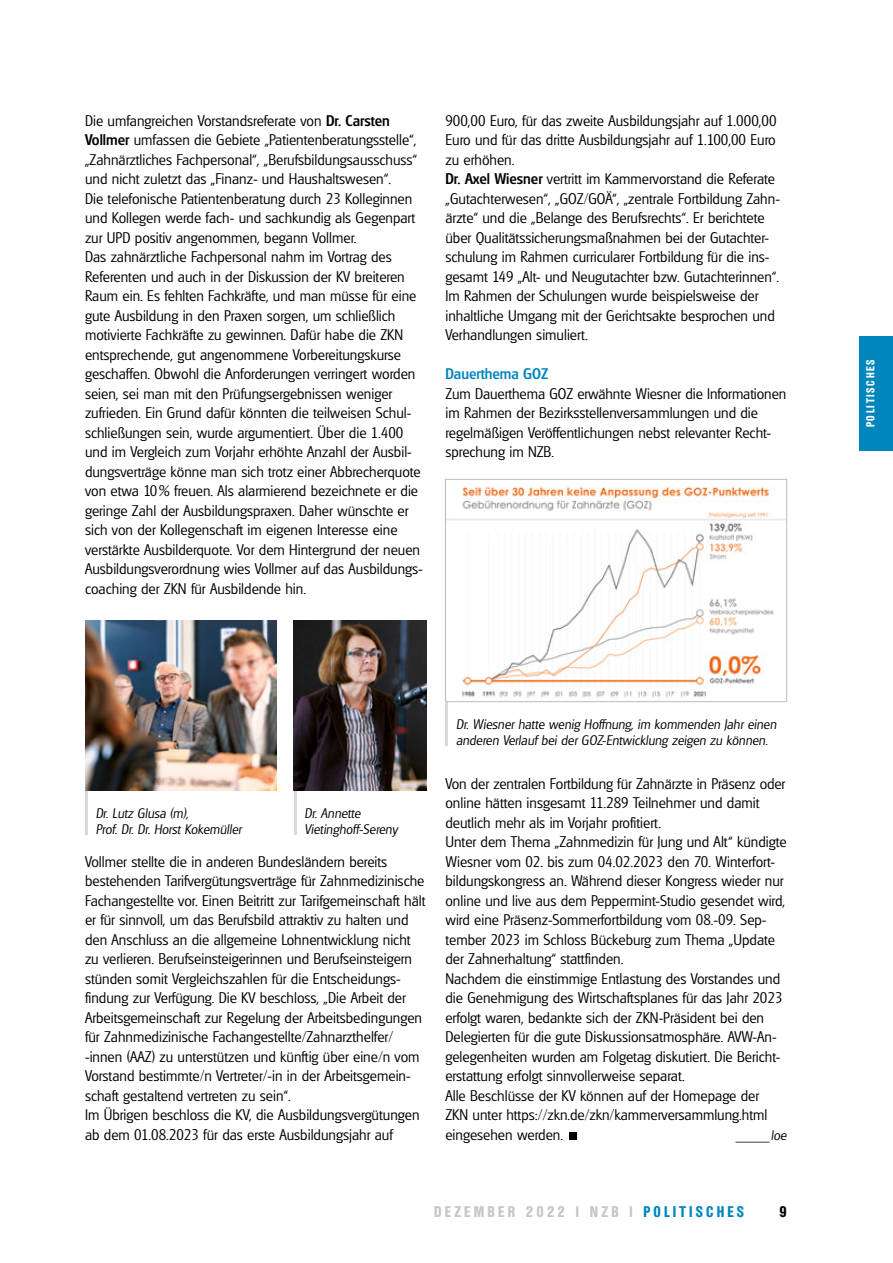
<style>
.page{position:relative;width:893px;height:1263px;background:#fff}
.page>*{position:absolute;margin:0;border:0;box-sizing:border-box;transform-origin:0 0}
.t1{font:700 57px "Arial";color:#000}
.t2{font:300 15px/19.5px "Glasgow";color:#000}
.t3{font:700 condensed 15px "Olympia";letter-spacing:.215em;color:#c5c7c7}
.t4{font:500 15px "Glasgow";color:#0086bc}
.t5{font:700 condensed 15px "Olympia";color:#000}
.t6{font:italic 300 13.5px/16.2px "Glasgow";color:#000}
.t7{font:italic 300 13.5px "Glasgow";color:#000;scale:2.7 1}
.t8{font:700 condensed 11.25px "Olympia";letter-spacing:.15em;color:#fff}
.s1{font-weight:500}
.s2{color:#0086bc}
</style>
<div class="page">
<div style="left:860px;top:336px;width:33px;height:115px;background:#0086bc"></div>
<img style="left:85px;top:621px;width:191px;height:169px">
<hr style="left:85px;top:791px;width:3px;height:43px;background:#d8dada">
<img style="left:294px;top:621px;width:132px;height:170px">
<hr style="left:294px;top:791px;width:3px;height:43px;background:#d8dada">
<img style="left:447px;top:486px;width:338px;height:212px">
<div style="left:445px;top:479px;width:342px;height:223px;border:1px solid #bbbdbd"></div>
<hr style="left:445px;top:702px;width:3px;height:43px;background:#d8dada">
<p class="t2" style="left:85px;top:111px;width:339px">Die umfangreichen Vorstandsreferate von <span class="s1">Dr. Carsten Vollmer</span> umfassen die Gebiete „Patientenberatungsstelle“, „Zahnärztliches Fachpersonal“, „Berufsbildungsausschuss“ und nicht zuletzt das „Finanz- und Haushaltswesen“.<br>Die telefonische Patientenberatung durch 23 Kolleginnen und Kollegen werde fach- und sachkundig als Gegenpart zur UPD positiv angenommen, begann Vollmer.<br>Das zahnärztliche Fachpersonal nahm im Vortrag des Referenten und auch in der Diskussion der KV breiteren Raum ein. Es fehlten Fachkräfte, und man müsse für eine gute Ausbildung in den Praxen sorgen, um schließlich motivierte Fachkräfte zu gewinnen. Dafür habe die ZKN entsprechende, gut angenommene Vorbereitungskurse geschaffen. Obwohl die Anforderungen verringert worden seien, sei man mit den Prüfungsergebnissen weniger zufrieden. Ein Grund dafür könnten die teilweisen Schul&shy;schließungen sein, wurde argumentiert. Über die 1.400 und im Vergleich zum Vorjahr erhöhte Anzahl der Ausbil&shy;dungsverträge könne man sich trotz einer Abbrecherquote von etwa 10 % freuen. Als alarmierend bezeichnete er die geringe Zahl der Ausbildungspraxen. Daher wünschte er sich von der Kollegenschaft im eigenen Interesse eine verstärkte Ausbilderquote. Vor dem Hintergrund der neuen Ausbildungsverordnung wies Vollmer auf das Ausbildungs&shy;coaching der ZKN für Ausbildende hin.</p>
<p class="t2" style="left:445px;top:111px;width:336px">900,00 Euro, für das zweite Ausbildungsjahr auf 1.000,00<br>Euro und für das dritte Ausbildungsjahr auf 1.100,00 Euro zu erhöhen.<br><span class="s1">Dr. Axel Wiesner</span> vertritt im Kammervorstand die Referate „Gutachterwesen“, „GOZ/GOÄ“, „zentrale Fortbildung Zahn&shy;ärzte“ und die „Belange des Berufsrechts“. Er berichtete über Qualitätssicherungsmaßnahmen bei der Gutachter&shy;schulung im Rahmen curricularer Fortbildung für die ins&shy;gesamt 149 „Alt- und Neugutachter bzw. Gutachterinnen“.<br>Im Rahmen der Schulungen wurde beispielsweise der inhaltliche Umgang mit der Gerichtsakte besprochen und Verhandlungen simuliert.</p>
<p class="t4" style="left:445px;top:365px;width:104px">Dauerthema GOZ</p>
<p class="t2" style="left:445px;top:384px;width:342px">Zum Dauerthema GOZ erwähnte Wiesner die Informationen im Rahmen der Bezirksstellenversammlungen und die regelmäßigen Veröffentlichungen nebst relevanter Recht&shy;sprechung im NZB.</p>
<p class="t6" style="left:96px;top:805px;width:148px">Dr. Lutz Glusa (m),<br>Prof. Dr. Dr. Horst Kokemüller</p>
<p class="t6" style="left:304px;top:805px;width:95px">Dr. Annette<br>Vietinghoff-Sereny</p>
<p class="t2" style="left:85px;top:852px;width:342px">Vollmer stellte die in anderen Bundesländern bereits bestehenden Tarifvergütungsverträge für Zahnmedizinische Fachangestellte vor. Einen Beitritt zur Tarifgemeinschaft hält er für sinnvoll, um das Berufsbild attraktiv zu halten und den Anschluss an die allgemeine Lohnentwicklung nicht zu verlieren. Berufseinsteigerinnen und Berufseinsteigern stünden somit Vergleichszahlen für die Entscheidungs&shy;findung zur Verfügung. Die KV beschloss, „Die Arbeit der Arbeitsgemeinschaft zur Regelung der Arbeitsbedingungen für Zahnmedizinische Fachangestellte/Zahnarzthelfer/ -innen (AAZ) zu unterstützen und künftig über eine/n vom Vorstand bestimmte/n Vertreter/-in in der Arbeitsgemein&shy;schaft gestaltend vertreten zu sein“.<br>Im Übrigen beschloss die KV, die Ausbildungsvergütungen ab dem 01.08.2023 für das erste Ausbildungsjahr auf</p>
<p class="t6" style="left:456px;top:716px;width:322px">Dr. Wiesner hatte wenig Hoffnung, im kommenden Jahr einen anderen Verlauf bei der GOZ-Entwicklung zeigen zu können.</p>
<p class="t2" style="left:445px;top:774px;width:343px">Von der zentralen Fortbildung für Zahnärzte in Präsenz oder online hätten insgesamt 11.289 Teilnehmer und damit deutlich mehr als im Vorjahr profitiert.<br>Unter dem Thema „Zahnmedizin für Jung und Alt“ kündigte Wiesner vom 02. bis zum 04.02.2023 den 70. Winterfort&shy;bildungskongress an. Während dieser Kongress wieder nur online und live aus dem Peppermint-Studio gesendet wird, wird eine Präsenz-Sommerfortbildung vom 08.-09. Sep&shy;tember 2023 im Schloss Bückeburg zum Thema „Update der Zahnerhaltung“ stattfinden.<br>Nachdem die einstimmige Entlastung des Vorstandes und die Genehmigung des Wirtschaftsplanes für das Jahr 2023 erfolgt waren, bedankte sich der ZKN-Präsident bei den Delegierten für die gute Diskussionsatmosphäre. AVW-An&shy;gelegenheiten wurden am Folgetag diskutiert. Die Bericht&shy;erstattung erfolgt sinnvollerweise separat.<br>Alle Beschlüsse der KV können auf der Homepage der<br>ZKN unter https://zkn.de/zkn/kammerversammlung.html eingesehen werden.</p>
<p class="t6" style="left:771px;top:1127px;width:17px">loe</p>
<h1 class="t1" style="left:565px;top:1088px;width:17px">.</h1>
<p class="t7" style="left:734px;top:1134px;width:15px">—</p>
<p class="t3" style="left:434px;top:1203px;width:311px">DEZEMBER 2022 | NZB | <span class="s2">POLITISCHES</span></p>
<p class="t5" style="left:779px;top:1203px;width:9px">9</p>
<p class="t8" style="left:864px;top:427px;width:70px;rotate:-90deg">POLITISCHES</p>
</div>
